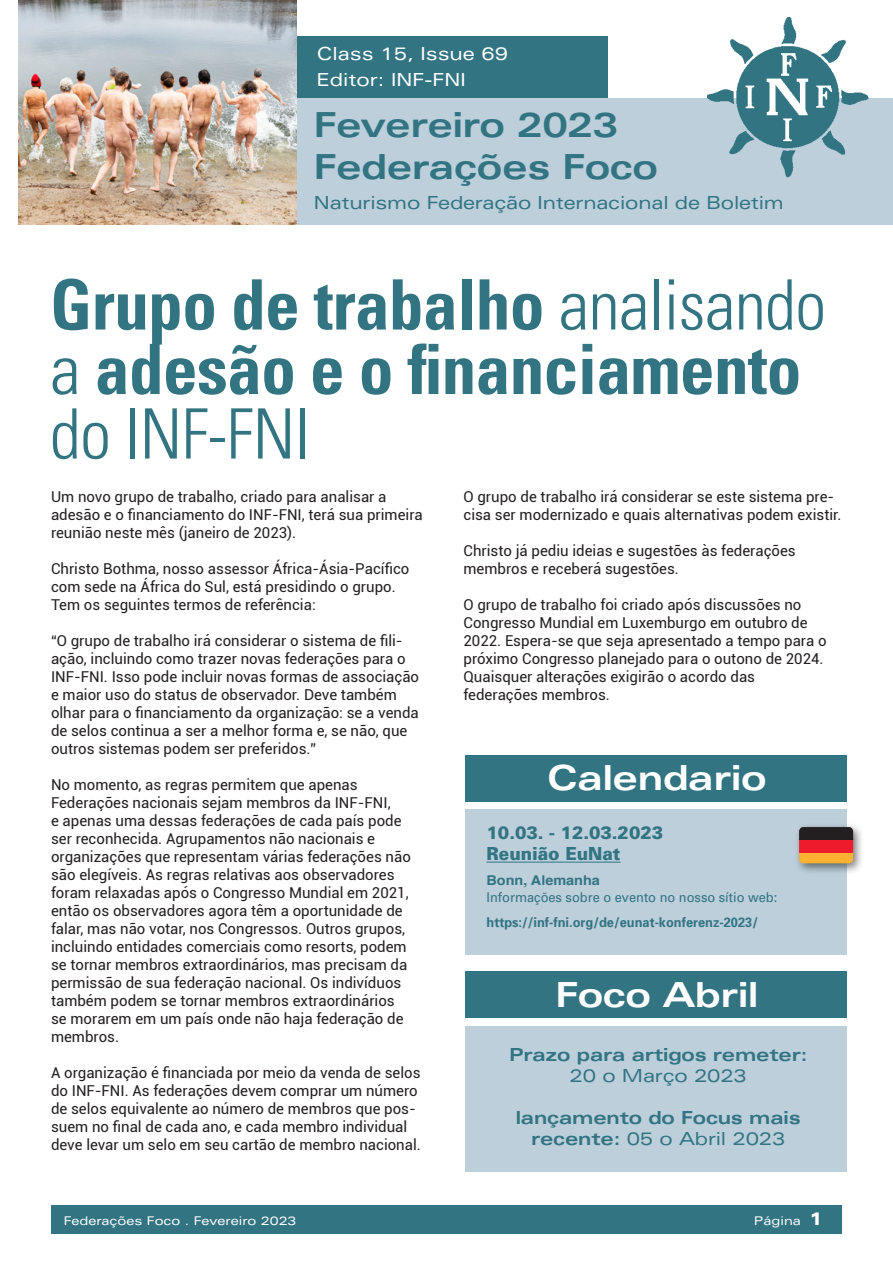
<style>
.page{position:relative;width:893px;height:1263px;background:#fff}
.page>*{position:absolute;margin:0;border:0;box-sizing:border-box;transform-origin:0 0}
.Standard_Artikel_Tex{font:700 condensed 69.45px/64.5px "Univers";letter-spacing:-.01em;color:#327482}
.t1{font:700 expanded 34.5px "Univers";letter-spacing:-.01em;color:#327482}
.t2{font:700 expanded 34.5px "Univers";letter-spacing:-.01em;color:#fff}
.t3{font:700 expanded 18px/21px "Univers";letter-spacing:-.01em;color:#327482;text-align:center}
.t4{font:expanded 18px "Univers";letter-spacing:-.01em;color:#327482}
.t5{font:expanded 18px/25.5px "Univers";color:#fff}
.t6{font:900 18px "Univers";color:#327482;scale:.95 1}
.t7{font:15px/18px "Roboto";color:#231f20}
.t8{font:13.5px/16.5px "Univers";color:#327482;scale:.95 1}
.t9{font:700 13.5px "Univers";color:#327482;scale:.95 1}
.t10{font:expanded 12px "Univers";color:#fff}
.s1{font-weight:300}
.s2{font-family:"Helvetica";font-weight:700}
.s3{font-weight:400}
.s4{font-weight:900;font-size:18px}
</style>
<div class="page">
<div style="left:51px;top:1205px;width:791px;height:29px;background:#327482"></div>
<div style="left:465px;top:972px;width:381px;height:46px;background:#327482"></div>
<div style="left:465px;top:1026px;width:381px;height:145px;background:#bccfdb"></div>
<div style="left:295px;top:98px;width:598px;height:126px;background:#bccfdb"></div>
<img style="left:708px;top:17px;width:161px;height:161px">
<div style="left:297px;top:36px;width:311px;height:62px;background:#327482"></div>
<img style="left:18px;top:0;width:278px;height:225px">
<div style="left:465px;top:755px;width:381px;height:46px;background:#327482"></div>
<div style="left:465px;top:809px;width:381px;height:146px;background:#bccfdb"></div>
<hr style="left:486px;top:862px;width:134px;height:1px;background:#327482">
<div style="left:794px;top:822px;width:71px;height:53px;background:#231f20;opacity:.6"></div>
<svg style="left:799px;top:827px;width:54px;height:13px"></svg>
<div style="left:799px;top:852px;width:54px;height:11px;background:#fbb131"></div>
<div style="left:799px;top:840px;width:54px;height:12px;background:#ee1b2c"></div>
<p class="t5" style="left:316px;top:41px;width:193px">Class 15, Issue 69<br>Editor: INF-FNI</p>
<p class="t1" style="left:314px;top:105px;width:306px">Fevereiro 2023</p>
<p class="t1" style="left:314px;top:147px;width:346px">Federações Foco</p>
<p class="t4" style="left:314px;top:192px;width:471px">Naturismo Federação Internacional de Boletim</p>
<p class="Standard_Artikel_Tex" style="left:50px;top:272px;width:778px">Grupo de trabalho <span class="s1">analisando a</span> adesão e o financiamento <span class="s1">do INF-FNI</span></p>
<p class="t7" style="left:51px;top:487px;width:373px">Um novo grupo de trabalho, criado para analisar a adesão e o financiamento do INF-FNI, terá sua primeira reunião neste mês (janeiro de 2023).</p>
<p class="t7" style="left:51px;top:559px;width:360px">Christo Bothma, nosso assessor África-Ásia-Pacífico com sede na África do Sul, está presidindo o grupo.<br>Tem os seguintes termos de referência:</p>
<p class="t7" style="left:51px;top:631px;width:370px">“O grupo de trabalho irá considerar o sistema de fili&shy;ação, incluindo como trazer novas federações para o INF-FNI. Isso pode incluir novas formas de associação e maior uso do status de observador. Deve também olhar para o financiamento da organização: se a venda de selos continua a ser a melhor forma e, se não, que outros sistemas podem ser preferidos.”</p>
<p class="t7" style="left:51px;top:775px;width:361px">No momento, as regras permitem que apenas Federações nacionais sejam membros da INF-FNI,<br>e apenas uma dessas federações de cada país pode ser reconhecida. Agrupamentos não nacionais e organizações que representam várias federações não são elegíveis. As regras relativas aos observadores foram relaxadas após o Congresso Mundial em 2021, então os observadores agora têm a oportunidade de falar, mas não votar, nos Congressos. Outros grupos, incluindo entidades comerciais como resorts, podem se tornar membros extraordinários, mas precisam da permissão de sua federação nacional. Os indivíduos também podem se tornar membros extraordinários se morarem em um país onde não haja federação de membros.</p>
<p class="t7" style="left:51px;top:1063px;width:371px">A organização é financiada por meio da venda de selos do INF-FNI. As federações devem comprar um número de selos equivalente ao número de membros que pos&shy;suem no final de cada ano, e cada membro individual deve levar um selo em seu cartão de membro nacional.</p>
<p class="t7" style="left:463px;top:487px;width:380px">O grupo de trabalho irá considerar se este sistema pre&shy;cisa ser modernizado e quais alternativas podem existir.</p>
<p class="t7" style="left:463px;top:541px;width:334px">Christo já pediu ideias e sugestões às federações membros e receberá sugestões.</p>
<p class="t7" style="left:463px;top:595px;width:365px">O grupo de trabalho foi criado após discussões no Congresso Mundial em Luxemburgo em outubro de 2022. Espera-se que seja apresentado a tempo para o próximo Congresso planejado para o outono de 2024.<br>Quaisquer alterações exigirão o acordo das federações membros.</p>
<p class="t2" style="left:547px;top:758px;width:221px">Calendario</p>
<p class="t6" style="left:486px;top:822px;width:188px">10.03. - 12.03.2023</p>
<p class="t6" style="left:486px;top:843px;width:142px">Reunião EuNat</p>
<p class="t8" style="left:486px;top:872px;width:308px"><span class="s2">Bonn, Alemanha<br></span>Informações sobre o evento no nosso sítio web:</p>
<p class="t9" style="left:486px;top:914px;width:287px">https://inf-fni.org/de/eunat-konferenz-2023/</p>
<p class="t2" style="left:555px;top:975px;width:204px">Foco Abril</p>
<p class="t3" style="left:509px;top:1044px;width:300px">Prazo para artigos remeter:</p>
<p class="t4" style="left:570px;top:1065px;width:179px">20 o Março 2023</p>
<p class="t3" style="left:516px;top:1107px;width:286px">lançamento do Focus mais recente: <span class="s3">05 o Abril 2023</span></p>
<p class="t10" style="left:64px;top:1214px;width:234px">Federações Foco . Fevereiro 2023</p>
<p class="t10" style="left:754px;top:1214px;width:70px">Página <span class="s4">1</span></p>
</div>
